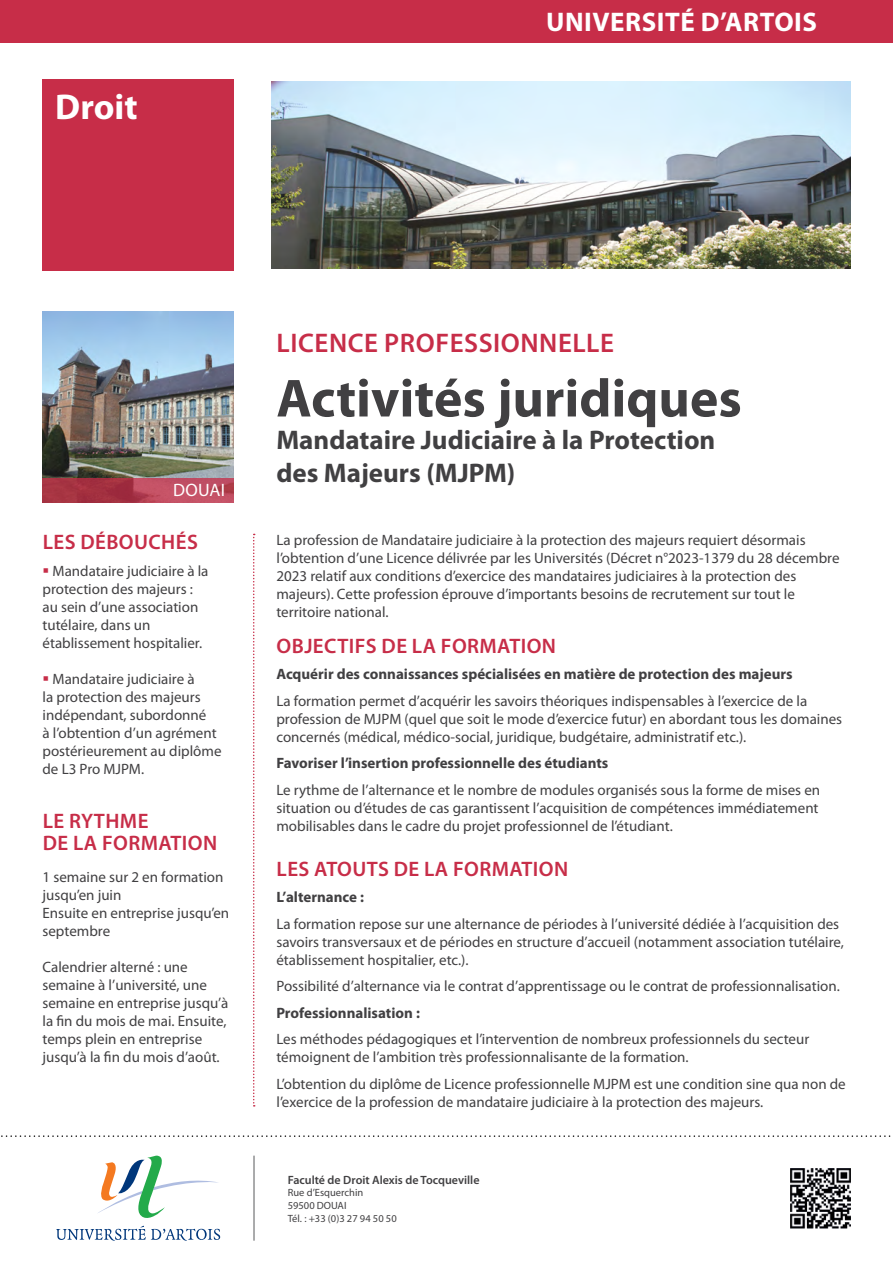
<style>
.page{position:relative;width:893px;height:1263px;background:#fff}
.page>*{position:absolute;margin:0;border:0;box-sizing:border-box;transform-origin:0 0}
.t1{font:700 54px "Myriad Pro";color:#414042}
.t2{font:700 36px "Myriad Pro";color:#fff}
.t3{font:700 27px/33px "Myriad Pro";color:#414042}
.t4{font:600 27px "Myriad Pro";letter-spacing:.02em;color:#c72d48}
.t5{font:700 27px "Myriad Pro";letter-spacing:.02em;color:#fff}
.t6{font:600 21px/21.6px "Myriad Pro";letter-spacing:.02em;color:#c72d48}
.t7{font:18px "Myriad Pro";letter-spacing:.02em;color:#fff}
.t8{font:15px/18px "Myriad Pro";color:#414042}
.t9{font:700 15px "Myriad Pro";color:#414042}
.t10{font:600 12px "Myriad Pro";color:#414042}
.t11{font:10.5px/12.6px "Myriad Pro";color:#414042}
.s1{color:#c72d48}
</style>
<div class="page">
<svg style="left:56px;top:1226px;width:164px;height:15px"></svg>
<svg style="left:98px;top:1155px;width:120px;height:63px"></svg>
<hr style="left:254px;top:1155px;width:1px;height:86px;background:#58595b">
<div style="left:43px;top:80px;width:191px;height:191px;background:#c72d48"></div>
<img style="left:43px;top:311px;width:191px;height:167px">
<div style="left:0;top:0;width:893px;height:43px;background:#c72d48"></div>
<svg style="left:253px;top:534px;width:2px;height:572px"></svg>
<svg style="left:43px;top:478px;width:191px;height:25px;background:#b24051"></svg>
<img style="left:272px;top:82px;width:578px;height:186px">
<svg style="left:1px;top:1135px;width:890px;height:2px"></svg>
<img style="left:790px;top:1168px;width:60px;height:60px">
<h2 class="t2" style="left:55px;top:84px;width:84px">Droit</h2>
<h3 class="t5" style="left:546px;top:5px;width:272px">UNIVERSITÉ D’ARTOIS</h3>
<p class="t7" style="left:173px;top:479px;width:54px">DOUAI</p>
<h3 class="t6" style="left:43px;top:531px;width:157px">LES DÉBOUCHÉS</h3>
<p class="t8" style="left:43px;top:562px;width:168px"><span class="s1">▪</span> Mandataire judiciaire à la protection des majeurs : au sein d’une association tutélaire, dans un établissement hospitalier.</p>
<p class="t8" style="left:43px;top:670px;width:181px"><span class="s1">▪</span> Mandataire judiciaire à<br>la protection des majeurs indépendant, subordonné<br>à l’obtention d’un agrément postérieurement au diplôme de L3 Pro MJPM.</p>
<h3 class="t6" style="left:43px;top:810px;width:176px">LE RYTHME<br>DE LA FORMATION</h3>
<p class="t8" style="left:43px;top:868px;width:188px">1 semaine sur 2 en formation jusqu’en juin<br>Ensuite en entreprise jusqu’en septembre</p>
<p class="t8" style="left:43px;top:958px;width:187px">Calendrier alterné : une semaine à l’université, une semaine en entreprise jusqu’à la fin du mois de mai. Ensuite, temps plein en entreprise jusqu’à la fin du mois d’août.</p>
<h3 class="t4" style="left:277px;top:325px;width:339px">LICENCE PROFESSIONNELLE</h3>
<h1 class="t1" style="left:276px;top:363px;width:467px">Activités juridiques</h1>
<h3 class="t3" style="left:276px;top:423px;width:441px">Mandataire Judiciaire à la Protection des Majeurs (MJPM)</h3>
<p class="t8" style="left:276px;top:531px;width:565px">La profession de Mandataire judiciaire à la protection des majeurs requiert désormais l’obtention d’une Licence délivrée par les Universités (Décret n°2023-1379 du 28 décembre 2023 relatif aux conditions d’exercice des mandataires judiciaires à la protection des majeurs). Cette profession éprouve d’importants besoins de recrutement sur tout le territoire national.</p>
<h3 class="t6" style="left:277px;top:635px;width:281px">OBJECTIFS DE LA FORMATION</h3>
<p class="t9" style="left:276px;top:665px;width:518px">Acquérir des connaissances spécialisées en matière de protection des majeurs</p>
<p class="t8" style="left:276px;top:692px;width:567px">La formation permet d’acquérir les savoirs théoriques indispensables à l’exercice de la profession de MJPM (quel que soit le mode d’exercice futur) en abordant tous les domaines concernés (médical, médico-social, juridique, budgétaire, administratif etc.).</p>
<p class="t9" style="left:276px;top:754px;width:333px">Favoriser l’insertion professionnelle des étudiants</p>
<p class="t8" style="left:276px;top:781px;width:545px;text-align:justify">Le rythme de l’alternance et le nombre de modules organisés sous la forme de mises en situation ou d’études de cas garantissent l’acquisition de compétences immédiatement mobilisables dans le cadre du projet professionnel de l’étudiant.</p>
<h3 class="t6" style="left:277px;top:857px;width:293px">LES ATOUTS DE LA FORMATION</h3>
<p class="t9" style="left:276px;top:887px;width:89px">L’alternance :</p>
<p class="t8" style="left:276px;top:914px;width:569px">La formation repose sur une alternance de périodes à l’université dédiée à l’acquisition des savoirs transversaux et de périodes en structure d’accueil (notamment association tutélaire, établissement hospitalier, etc.).</p>
<p class="t8" style="left:276px;top:977px;width:565px">Possibilité d’alternance via le contrat d’apprentissage ou le contrat de professionnalisation.</p>
<p class="t9" style="left:276px;top:1003px;width:145px">Professionnalisation :</p>
<p class="t8" style="left:276px;top:1030px;width:534px">Les méthodes pédagogiques et l’intervention de nombreux professionnels du secteur témoignent de l’ambition très professionnalisante de la formation.</p>
<p class="t8" style="left:276px;top:1074px;width:571px">L’obtention du diplôme de Licence professionnelle MJPM est une condition sine qua non de l’exercice de la profession de mandataire judiciaire à la protection des majeurs.</p>
<p class="t10" style="left:288px;top:1172px;width:193px">Faculté de Droit Alexis de Tocqueville</p>
<p class="t11" style="left:288px;top:1186px;width:110px">Rue d’Esquerchin<br>59500 DOUAI<br>Tél. : +33 (0)3 27 94 50 50</p>
</div>
